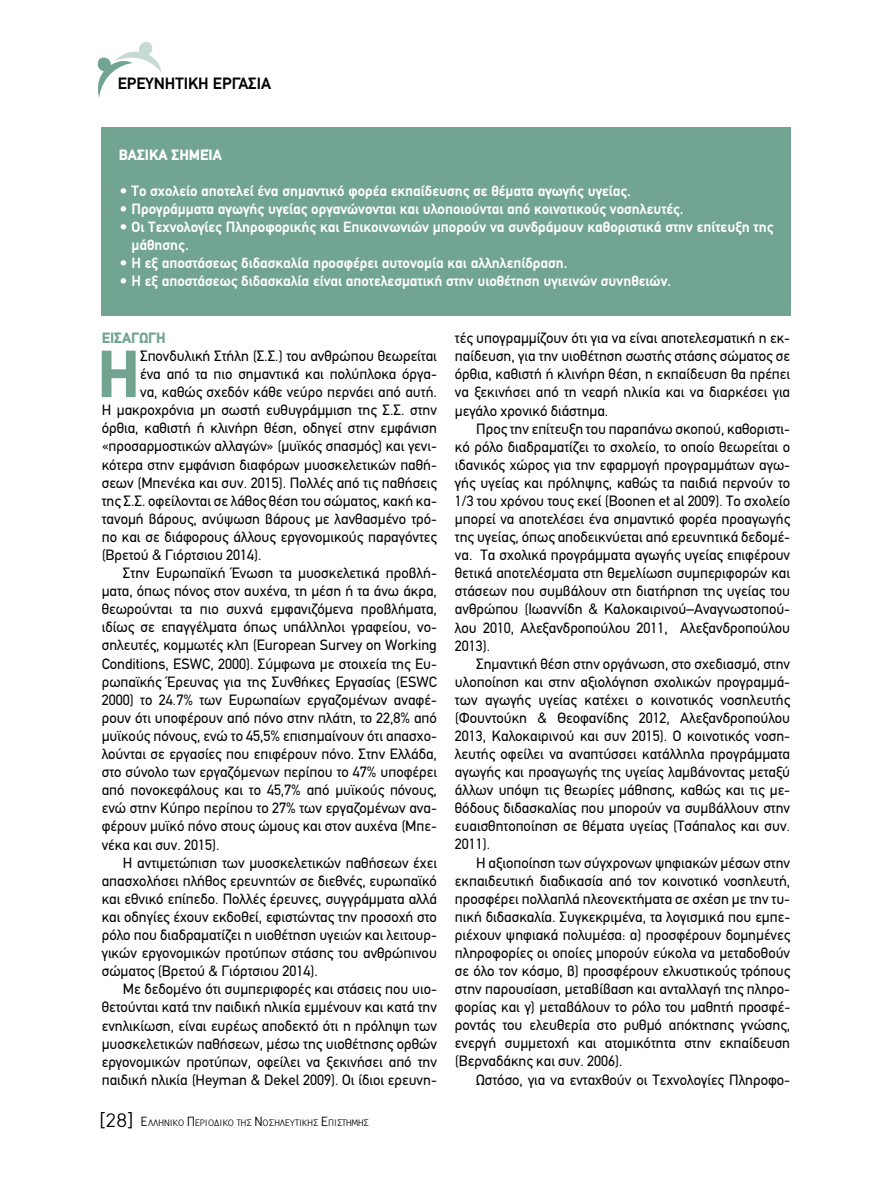
<style>
.page{position:relative;width:893px;height:1191px;background:#fff}
.page>*{position:absolute;margin:0;border:0;box-sizing:border-box;transform-origin:0 0}
.t1{font:900 66.75px "PF Din Text";color:#72a492}
.t2{font:700 16.5px "PF Din Text";color:#000}
.t3{font:15px/18px "PF Din Text";color:#000;text-align:justify}
.t4{font:700 15px/18px "PF Din Text";color:#fff}
.t5{font:900 15px "PF Din Text";color:#fff}
.t6{font:900 15px "PF Din Text";color:#72a492}
.t7{font:10.05px "PF Report";color:#000}
.s1{font-size:21px}
.s2{font-size:14.25px}
</style>
<div class="page">
<svg style="left:97px;top:41px;width:64px;height:57px"></svg>
<div style="left:102px;top:128px;width:689px;height:187px;background:#72a492"></div>
<p class="t2" style="left:118px;top:74px;width:155px">ΕΡΕΥΝΗΤΙΚΗ ΕΡΓΑΣΙΑ</p>
<p class="t5" style="left:119px;top:146px;width:104px">ΒΑΣΙΚA ΣΗΜΕΊΑ</p>
<p class="t4" style="left:120px;top:182px;width:513px">• Το σχολείο αποτελεί ένα σηµαντικό φορέα εκπαίδευσης σε θέµατα αγωγής υγείας.</p>
<p class="t4" style="left:120px;top:200px;width:565px">• Προγράµµατα αγωγής υγείας οργανώνονται και υλοποιούνται από κοινοτικούς νοσηλευτές.</p>
<p class="t4" style="left:132px;top:218px;width:643px;text-indent:-12px">• Οι Τεχνολογίες Πληροφορικής και Επικοινωνιών µπορούν να συνδράµουν καθοριστικά στην επίτευξη της µάθησης.</p>
<p class="t4" style="left:120px;top:254px;width:449px">• Η εξ αποστάσεως διδασκαλία προσφέρει αυτονοµία και αλληλεπίδραση.</p>
<p class="t4" style="left:120px;top:272px;width:553px">• Η εξ αποστάσεως διδασκαλία είναι αποτελεσµατική στην υιοθέτηση υγιεινών συνηθειών.</p>
<p class="t6" style="left:102px;top:329px;width:66px">ΕΙΣΑΓΩΓΗ</p>
<h1 class="t1" style="left:97px;top:334px;width:44px">Η</h1>
<p class="t3" style="left:140px;top:347px;width:298px">Σπονδυλική Στήλη (Σ.Σ.) του ανθρώπου θεωρείται</p>
<p class="t3" style="left:140px;top:365px;width:298px">ένα από τα πιο σηµαντικά και πολύπλοκα όργα-</p>
<p class="t3" style="left:140px;top:383px;width:298px">να, καθώς σχεδόν κάθε νεύρο περνάει από αυτή.</p>
<p class="t3" style="left:102px;top:401px;width:337px">Η µακροχρόνια µη σωστή ευθυγράµµιση της Σ.Σ. στην</p>
<p class="t3" style="left:102px;top:419px;width:337px">όρθια, καθιστή ή κλινήρη θέση, οδηγεί στην εµφάνιση</p>
<p class="t3" style="left:102px;top:437px;width:337px">«προσαρµοστικών αλλαγών» (µυϊκός σπασµός) και γενι-</p>
<p class="t3" style="left:102px;top:455px;width:337px">κότερα στην εµφάνιση διαφόρων µυοσκελετικών παθή-</p>
<p class="t3" style="left:102px;top:473px;width:337px">σεων (Μπενέκα και συν. 2015). Πολλές από τις παθήσεις</p>
<p class="t3" style="left:102px;top:491px;width:337px">της Σ.Σ. οφείλονται σε λάθος θέση του σώµατος, κακή κα-</p>
<p class="t3" style="left:102px;top:510px;width:337px">τανοµή βάρους, ανύψωση βάρους µε λανθασµένο τρό-</p>
<p class="t3" style="left:102px;top:528px;width:337px">πο και σε διάφορους άλλους εργονοµικούς παραγόντες</p>
<p class="t3" style="left:102px;top:546px;width:161px">(Βρετού &amp; Γιόρτσιου 2014).</p>
<p class="t3" style="left:123px;top:564px;width:315px">Στην Ευρωπαϊκή Ένωση τα µυοσκελετικά προβλή-</p>
<p class="t3" style="left:102px;top:582px;width:337px">µατα, όπως πόνος στον αυχένα, τη µέση ή τα άνω άκρα,</p>
<p class="t3" style="left:102px;top:600px;width:337px">θεωρούνται τα πιο συχνά εµφανιζόµενα προβλήµατα,</p>
<p class="t3" style="left:102px;top:618px;width:337px">ιδίως σε επαγγέλµατα όπως υπάλληλοι γραφείου, νο-</p>
<p class="t3" style="left:102px;top:636px;width:337px">σηλευτές, κοµµωτές κλπ (European Survey on Working</p>
<p class="t3" style="left:102px;top:654px;width:337px">Conditions, ESWC, 2000). Σύµφωνα µε στοιχεία της Ευ-</p>
<p class="t3" style="left:102px;top:672px;width:337px">ρωπαϊκής Έρευνας για της Συνθήκες Εργασίας (ESWC</p>
<p class="t3" style="left:102px;top:690px;width:337px">2000) το 24.7% των Ευρωπαίων εργαζοµένων αναφέ-</p>
<p class="t3" style="left:102px;top:709px;width:337px">ρουν ότι υποφέρουν από πόνο στην πλάτη, το 22,8% από</p>
<p class="t3" style="left:102px;top:727px;width:337px">µυϊκούς πόνους, ενώ το 45,5% επισηµαίνουν ότι απασχο-</p>
<p class="t3" style="left:102px;top:745px;width:337px">λούνται σε εργασίες που επιφέρουν πόνο. Στην Ελλάδα,</p>
<p class="t3" style="left:102px;top:763px;width:337px">στο σύνολο των εργαζόµενων περίπου το 47% υποφέρει</p>
<p class="t3" style="left:102px;top:781px;width:337px">από πονοκεφάλους και το 45,7% από µυϊκούς πόνους,</p>
<p class="t3" style="left:102px;top:799px;width:337px">ενώ στην Κύπρο περίπου το 27% των εργαζοµένων ανα-</p>
<p class="t3" style="left:102px;top:817px;width:337px">φέρουν µυϊκό πόνο στους ώµους και στον αυχένα (Μπε-</p>
<p class="t3" style="left:102px;top:835px;width:119px">νέκα και συν. 2015).</p>
<p class="t3" style="left:123px;top:853px;width:315px">Η αντιµετώπιση των µυοσκελετικών παθήσεων έχει</p>
<p class="t3" style="left:102px;top:871px;width:337px">απασχολήσει πλήθος ερευνητών σε διεθνές, ευρωπαϊκό</p>
<p class="t3" style="left:102px;top:889px;width:337px">και εθνικό επίπεδο. Πολλές έρευνες, συγγράµµατα αλλά</p>
<p class="t3" style="left:102px;top:908px;width:337px">και οδηγίες έχουν εκδοθεί, εφιστώντας την προσοχή στο</p>
<p class="t3" style="left:102px;top:926px;width:337px">ρόλο που διαδραµατίζει η υιοθέτηση υγειών και λειτουρ-</p>
<p class="t3" style="left:102px;top:944px;width:337px">γικών εργονοµικών προτύπων στάσης του ανθρώπινου</p>
<p class="t3" style="left:102px;top:962px;width:218px">σώµατος (Βρετού &amp; Γιόρτσιου 2014).</p>
<p class="t3" style="left:123px;top:980px;width:315px">Με δεδοµένο ότι συµπεριφορές και στάσεις που υιο-</p>
<p class="t3" style="left:102px;top:998px;width:337px">θετούνται κατά την παιδική ηλικία εµµένουν και κατά την</p>
<p class="t3" style="left:102px;top:1016px;width:337px">ενηλικίωση, είναι ευρέως αποδεκτό ότι η πρόληψη των</p>
<p class="t3" style="left:102px;top:1034px;width:337px">µυοσκελετικών παθήσεων, µέσω της υιοθέτησης ορθών</p>
<p class="t3" style="left:102px;top:1052px;width:337px">εργονοµικών προτύπων, οφείλει να ξεκινήσει από την</p>
<p class="t3" style="left:102px;top:1070px;width:337px">παιδική ηλικία (Heyman &amp; Dekel 2009). Οι ίδιοι ερευνη-</p>
<p class="t7" style="left:99px;top:1118px;width:272px"><span class="s1">[28]</span> <span class="s2">Ε</span>ΛΛΗΝΙΚΟ <span class="s2">Π</span>ΕΡΙΟ∆ΙΚΟ ΤΗΣ <span class="s2">Ν</span>ΟΣΗΛΕΥΤΙΚΗΣ <span class="s2">Ε</span>ΠΙΣΤΗΜΗΣ</p>
<p class="t3" style="left:455px;top:329px;width:337px">τές υπογραµµίζουν ότι για να είναι αποτελεσµατική η εκ&shy;παίδευση, για την υιοθέτηση σωστής στάσης σώµατος σε όρθια, καθιστή ή κλινήρη θέση, η εκπαίδευση θα πρέπει να ξεκινήσει από τη νεαρή ηλικία και να διαρκέσει για µεγάλο χρονικό διάστηµα.</p>
<p class="t3" style="left:455px;top:419px;width:337px;text-indent:21px">Προς την επίτευξη του παραπάνω σκοπού, καθοριστι&shy;κό ρόλο διαδραµατίζει το σχολείο, το οποίο θεωρείται ο ιδανικός χώρος για την εφαρµογή προγραµµάτων αγω&shy;γής υγείας και πρόληψης, καθώς τα παιδιά περνούν το 1/3 του χρόνου τους εκεί (Boonen et al 2009). Το σχολείο µπορεί να αποτελέσει ένα σηµαντικό φορέα προαγωγής της υγείας, όπως αποδεικνύεται από ερευνητικά δεδοµέ&shy;να. Τα σχολικά προγράµµατα αγωγής υγείας επιφέρουν θετικά αποτελέσµατα στη θεµελίωση συµπεριφορών και στάσεων που συµβάλουν στη διατήρηση της υγείας του ανθρώπου (Ιωαννίδη &amp; Καλοκαιρινού–Αναγνωστοπού&shy;λου 2010, Αλεξανδροπούλου 2011, Αλεξανδροπούλου 2013).</p>
<p class="t3" style="left:455px;top:654px;width:337px;text-indent:21px">Σηµαντική θέση στην οργάνωση, στο σχεδιασµό, στην υλοποίηση και στην αξιολόγηση σχολικών προγραµµά&shy;των αγωγής υγείας κατέχει ο κοινοτικός νοσηλευτής (Φουντούκη &amp; Θεοφανίδης 2012, Αλεξανδροπούλου 2013, Καλοκαιρινού και συν 2015). Ο κοινοτικός νοση&shy;λευτής οφείλει να αναπτύσσει κατάλληλα προγράµµατα αγωγής και προαγωγής της υγείας λαµβάνοντας µεταξύ άλλων υπόψη τις θεωρίες µάθησης, καθώς και τις µε&shy;θόδους διδασκαλίας που µπορούν να συµβάλλουν στην ευαισθητοποίηση σε θέµατα υγείας (Τσάπαλος και συν.<br>2011).</p>
<p class="t3" style="left:455px;top:853px;width:337px;text-indent:21px">Η αξιοποίηση των σύγχρονων ψηφιακών µέσων στην εκπαιδευτική διαδικασία από τον κοινοτικό νοσηλευτή, προσφέρει πολλαπλά πλεονεκτήµατα σε σχέση µε την τυ&shy;πική διδασκαλία. Συγκεκριµένα, τα λογισµικά που εµπε&shy;ριέχουν ψηφιακά πολυµέσα: α) προσφέρουν δοµηµένες πληροφορίες οι οποίες µπορούν εύκολα να µεταδοθούν σε όλο τον κόσµο, β) προσφέρουν ελκυστικούς τρόπους στην παρουσίαση, µεταβίβαση και ανταλλαγή της πληρο&shy;φορίας και γ) µεταβάλουν το ρόλο του µαθητή προσφέ&shy;ροντάς του ελευθερία στο ρυθµό απόκτησης γνώσης, ενεργή συµµετοχή και ατοµικότητα στην εκπαίδευση (Βερναδάκης και συν. 2006).</p>
<p class="t3" style="left:476px;top:1070px;width:315px">Ωστόσο, για να ενταχθούν οι Τεχνολογίες Πληροφο-</p>
</div>
